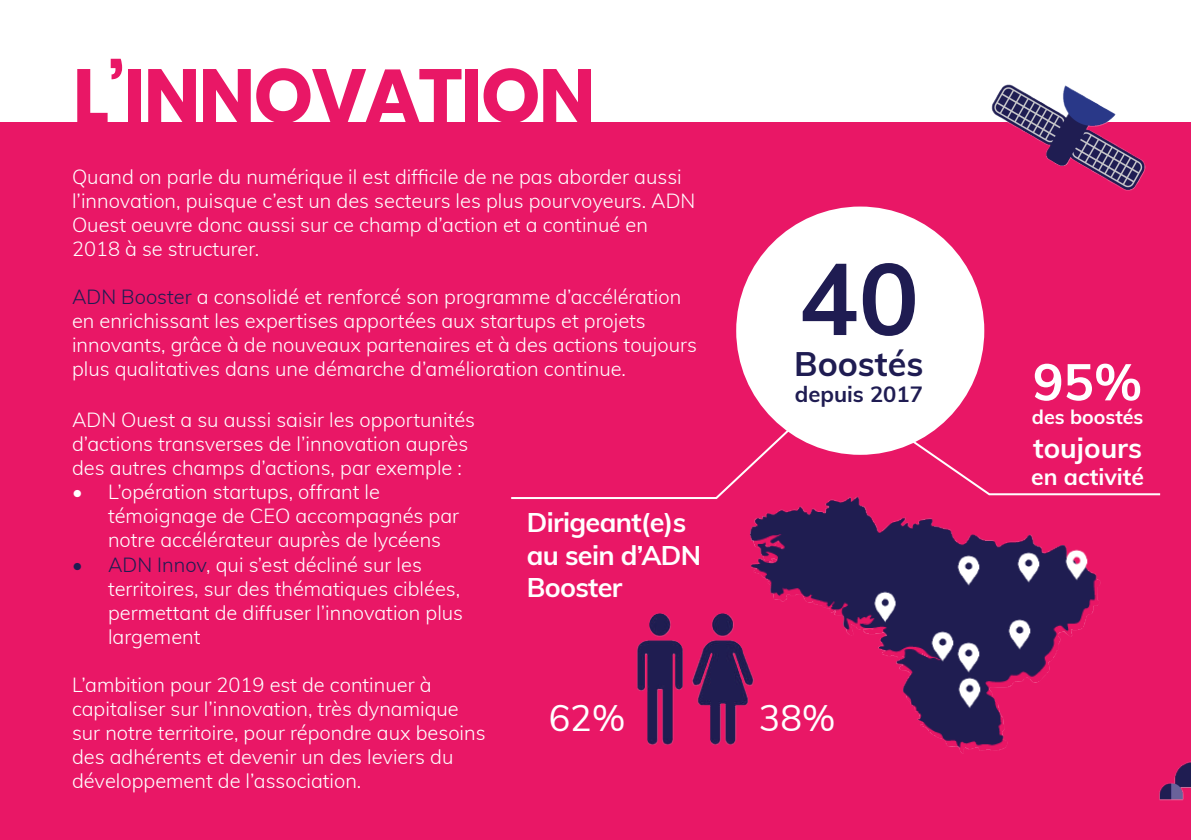
<style>
.page{position:relative;width:1191px;height:840px;background:#fff}
.page>*{position:absolute;margin:0;border:0;box-sizing:border-box;transform-origin:0 0}
.t1{font:700 100px "Muli";color:#1f1c52}
.t2{font:700 76px "Poppins";letter-spacing:-.025em;color:#e91766}
.t3{font:700 50.8px "Muli";color:#fff}
.t4{font:36px "Muli";color:#fff}
.t5{font:700 34px "Muli";color:#1f1c52}
.t6{font:700 27.8px "Muli";color:#fff}
.t7{font:700 27px/32.4px "Muli";letter-spacing:-.025em;color:#fff}
.t8{font:700 23px "Muli";color:#fff}
.t9{font:700 22px "Muli";color:#1f1c52}
.t10{font:300 20px/24px "Muli";color:#fff}
.t11{font:700 19.6px "Muli";color:#fff}
.s1{color:#1f1c52}
</style>
<div class="page">
<div style="left:0;top:122px;width:1191px;height:717px;background:#e91766"></div>
<img style="left:750px;top:496px;width:351px;height:258px">
<img style="left:946px;top:624px;width:45px;height:65px">
<img style="left:947px;top:659px;width:45px;height:66px">
<img style="left:919px;top:613px;width:46px;height:65px">
<img style="left:862px;top:573px;width:45px;height:65px">
<img style="left:946px;top:537px;width:45px;height:65px">
<img style="left:996px;top:601px;width:46px;height:65px">
<img style="left:1005px;top:533px;width:46px;height:66px">
<img style="left:1054px;top:531px;width:45px;height:65px">
<img style="left:637px;top:583px;width:133px;height:171px">
<svg style="left:511px;top:370px;width:341px;height:129px"></svg>
<svg style="left:786px;top:352px;width:375px;height:144px"></svg>
<img style="left:1159px;top:761px;width:32px;height:40px">
<img style="left:991px;top:84px;width:155px;height:107px">
<div style="left:736px;top:206px;width:248px;height:248px;background:#fff;border-radius:50%"></div>
<h2 class="t2" style="left:73px;top:52px;width:524px">L’INNOVATION</h2>
<p class="t10" style="left:72px;top:164px;width:625px">Quand on parle du numérique il est difficile de ne pas aborder aussi l’innovation, puisque c’est un des secteurs les plus pourvoyeurs. ADN Ouest oeuvre donc aussi sur ce champ d’action et a continué en 2018 à se structurer.</p>
<p class="t10" style="left:72px;top:284px;width:626px"><span class="s1">ADN Booster</span> a consolidé et renforcé son programme d’accélération en enrichissant les expertises apportées aux startups et projets innovants, grâce à de nouveaux partenaires et à des actions toujours plus qualitatives dans une démarche d’amélioration continue.</p>
<h1 class="t1" style="left:799px;top:226px;width:121px">40</h1>
<h3 class="t5" style="left:794px;top:338px;width:131px">Boostés</h3>
<p class="t9" style="left:794px;top:378px;width:130px">depuis 2017</p>
<p class="t10" style="left:72px;top:407px;width:405px">ADN Ouest a su aussi saisir les opportunités d’actions transverses de l’innovation auprès des autres champs d’actions, par exemple :</p>
<p class="t10" style="left:108px;top:479px;width:352px;text-indent:-36px">• L’opération startups, offrant le témoignage de CEO accompagnés par notre accélérateur auprès de lycéens</p>
<p class="t10" style="left:108px;top:551px;width:357px;text-indent:-36px"><span class="s1">• ADN Innov</span>, qui s’est décliné sur les territoires, sur des thématiques ciblées, permettant de diffuser l’innovation plus largement</p>
<p class="t10" style="left:72px;top:671px;width:415px">L’ambition pour 2019 est de continuer à capitaliser sur l’innovation, très dynamique sur notre territoire, pour répondre aux besoins des adhérents et devenir un des leviers du développement de l’association.</p>
<h3 class="t7" style="left:527px;top:504px;width:176px">Dirigeant(e)s au sein d’ADN<br>Booster</h3>
<h3 class="t4" style="left:548px;top:691px;width:79px">62%</h3>
<h3 class="t4" style="left:758px;top:691px;width:79px">38%</h3>
<h3 class="t3" style="left:1032px;top:345px;width:111px">95%</h3>
<h3 class="t6" style="left:1033px;top:427px;width:110px">toujours</h3>
<p class="t8" style="left:1031px;top:459px;width:114px">en activité</p>
<p class="t11" style="left:1031px;top:402px;width:113px">des boostés</p>
</div>
